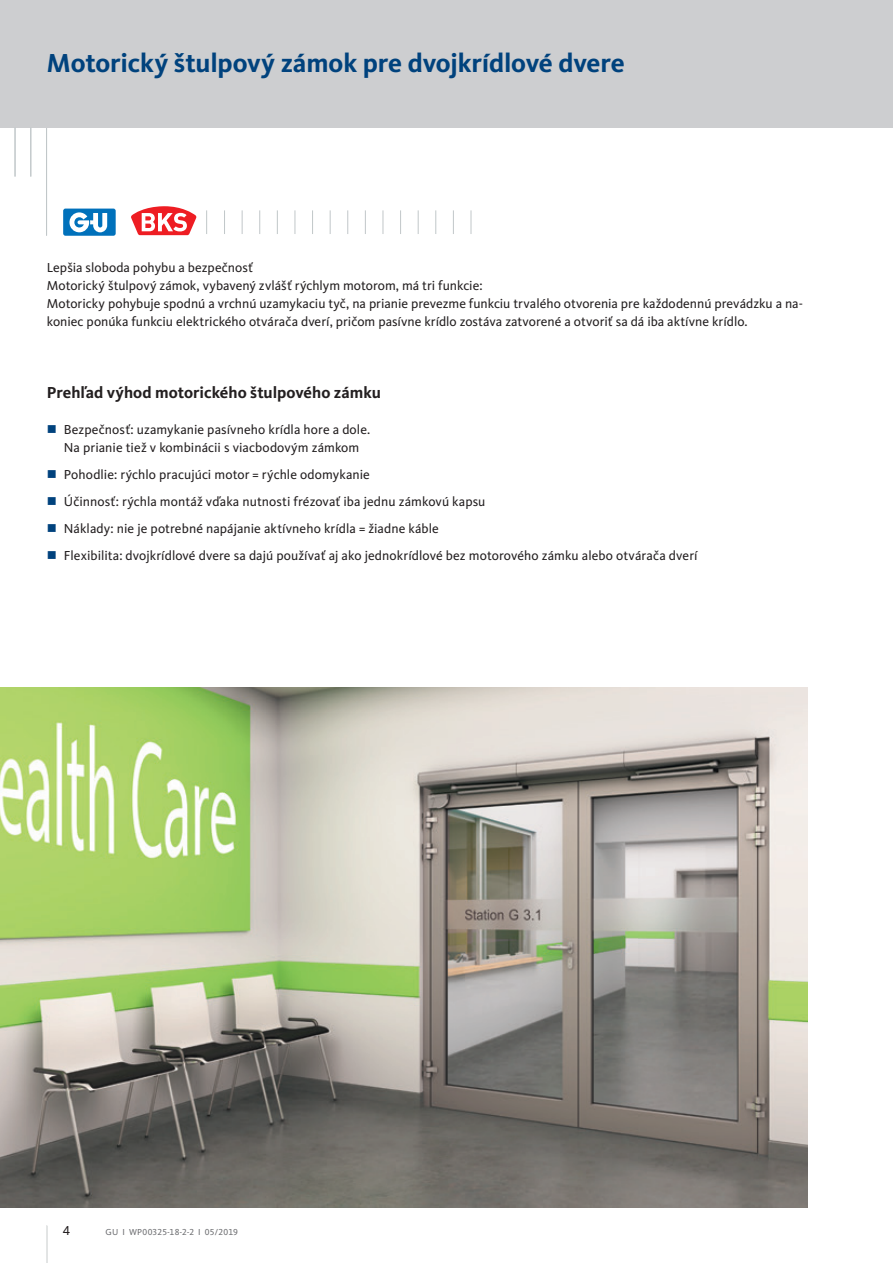
<style>
.page{position:relative;width:893px;height:1263px;background:#fff}
.page>*{position:absolute;margin:0;border:0;box-sizing:border-box;transform-origin:0 0}
._01_Überschrift{font:700 27px "Kievit Pro";letter-spacing:-.005em;color:#00427d}
._03_Zwischenüberschr{font:700 16.5px "Kievit Pro";color:#231f20}
._03_Zwischenüberschr-2{font:13.5px/18px "Kievit Pro";letter-spacing:.005em;color:#231f20}
.t1{font:9px "Kievit Pro";letter-spacing:.02em;color:#6c6d70}
</style>
<div class="page">
<div style="left:0;top:0;width:893px;height:128px;background:#cdced0"></div>
<hr style="left:46px;top:128px;width:1px;height:108px;background:#c1c7c9">
<hr style="left:31px;top:128px;width:1px;height:49px;background:#c1c7c9">
<hr style="left:15px;top:128px;width:1px;height:49px;background:#c1c7c9">
<svg style="left:206px;top:210px;width:1px;height:24px"></svg>
<svg style="left:224px;top:210px;width:1px;height:24px"></svg>
<svg style="left:242px;top:210px;width:1px;height:24px"></svg>
<svg style="left:259px;top:210px;width:1px;height:24px"></svg>
<svg style="left:277px;top:210px;width:1px;height:24px"></svg>
<svg style="left:295px;top:210px;width:1px;height:24px"></svg>
<svg style="left:312px;top:210px;width:1px;height:24px"></svg>
<svg style="left:330px;top:210px;width:1px;height:24px"></svg>
<svg style="left:347px;top:210px;width:1px;height:24px"></svg>
<svg style="left:365px;top:210px;width:1px;height:24px"></svg>
<svg style="left:383px;top:210px;width:1px;height:24px"></svg>
<svg style="left:400px;top:210px;width:1px;height:24px"></svg>
<svg style="left:418px;top:210px;width:1px;height:24px"></svg>
<svg style="left:435px;top:210px;width:1px;height:24px"></svg>
<svg style="left:453px;top:210px;width:1px;height:24px"></svg>
<svg style="left:471px;top:210px;width:1px;height:24px"></svg>
<div style="left:63px;top:209px;width:53px;height:27px;background:#0071bb;border-radius:2px"></div>
<svg style="left:69px;top:212px;width:38px;height:20px"></svg>
<svg style="left:131px;top:206px;width:65px;height:29px"></svg>
<img style="left:0;top:688px;width:808px;height:519px">
<p class="_01_Überschrift" style="left:47px;top:46px;width:579px">Motorický štulpový zámok pre dvojkrídlové dvere</p>
<p class="_03_Zwischenüberschr-2" style="left:47px;top:258px;width:758px">Lepšia sloboda pohybu a bezpečnosť<br>Motorický štulpový zámok, vybavený zvlášť rýchlym motorom, má tri funkcie:<br>Motoricky pohybuje spodnú a vrchnú uzamykaciu tyč, na prianie prevezme funkciu trvalého otvorenia pre každodennú prevádzku a na&shy;koniec ponúka funkciu elektrického otvárača dverí, pričom pasívne krídlo zostáva zatvorené a otvoriť sa dá iba aktívne krídlo.</p>
<p class="_03_Zwischenüberschr" style="left:47px;top:382px;width:336px">Prehľad výhod motorického štulpového zámku</p>
<p class="_03_Zwischenüberschr-2" style="left:64px;top:420px;width:308px">Bezpečnosť: uzamykanie pasívneho krídla hore a dole.<br>Na prianie tiež v kombinácii s viacbodovým zámkom</p>
<p class="_03_Zwischenüberschr-2" style="left:64px;top:465px;width:308px">Pohodlie: rýchlo pracujúci motor = rýchle odomykanie</p>
<p class="_03_Zwischenüberschr-2" style="left:64px;top:492px;width:423px">Účinnosť: rýchla montáž vďaka nutnosti frézovať iba jednu zámkovú kapsu</p>
<p class="_03_Zwischenüberschr-2" style="left:64px;top:519px;width:377px">Náklady: nie je potrebné napájanie aktívneho krídla = žiadne káble</p>
<p class="_03_Zwischenüberschr-2" style="left:64px;top:546px;width:635px">Flexibilita: dvojkrídlové dvere sa dajú používať aj ako jednokrídlové bez motorového zámku alebo otvárača dverí</p>
<p class="_03_Zwischenüberschr-2" style="left:63px;top:1221px;width:9px">4</p>
<p class="t1" style="left:105px;top:1226px;width:134px">GU І WP00325-18-2-2 І 05/2019</p>
</div>
